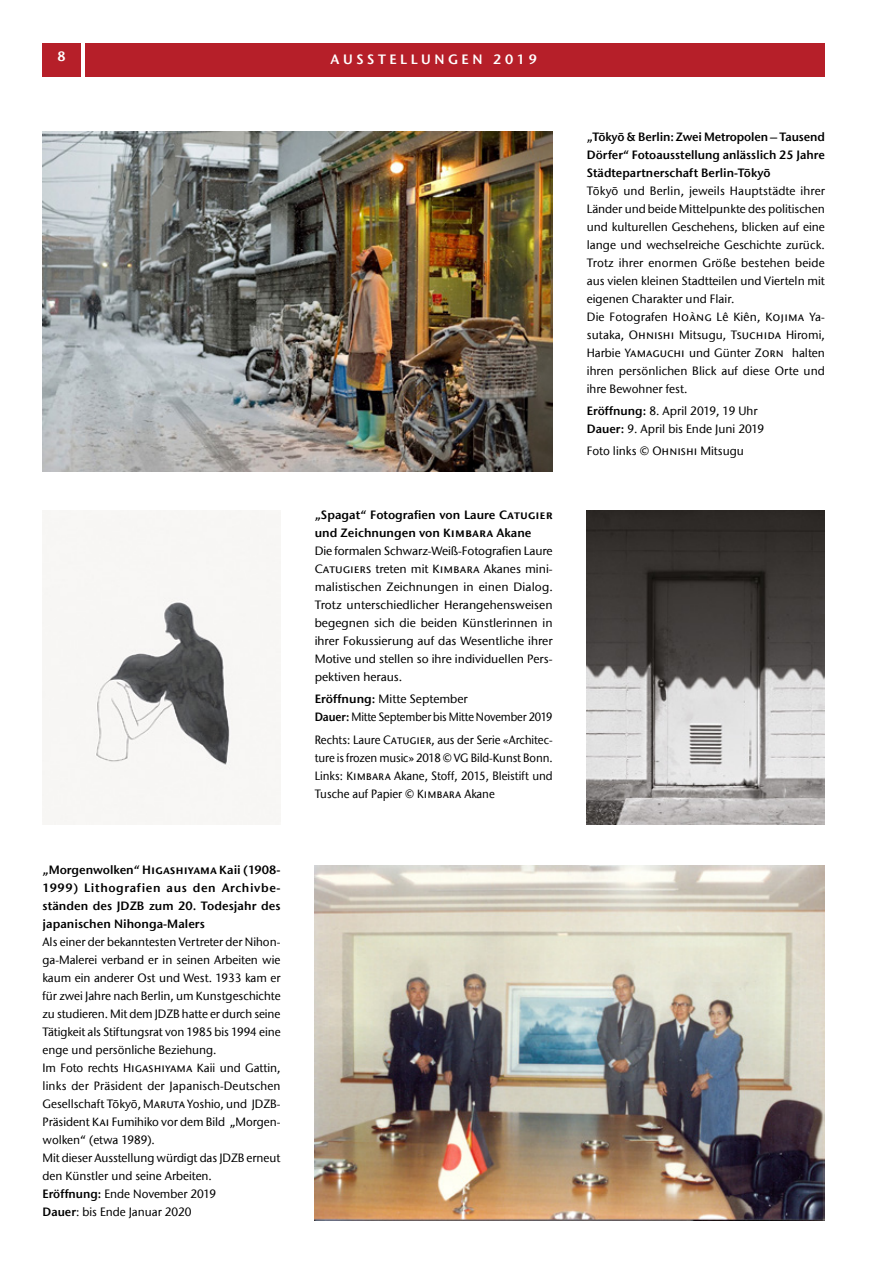
<style>
.page{position:relative;width:893px;height:1263px;background:#fff}
.page>*{position:absolute;margin:0;border:0;box-sizing:border-box;transform-origin:0 0}
.t1{font:13.5px "ITC Stone Sans Com Semi";color:#fff}
.t2{font:500 12px/18px "ITC Stone Sans Com";color:#000}
.t3{font:12px/18px "ITC Stone Sans Com Semi";color:#000;text-align:justify}
.t4{font:500 12px/18px "ITC Stone Sans Com";color:#000;text-align:justify;scale:.94 1}
.s1{font-family:"ITC Stone Sans Com Semi";font-weight:400}
</style>
<div class="page">
<div style="left:43px;top:43px;width:38px;height:33px;background:#b61f29"></div>
<div style="left:85px;top:43px;width:740px;height:33px;background:#b61f29"></div>
<img style="left:43px;top:132px;width:510px;height:339px">
<img style="left:587px;top:510px;width:238px;height:315px">
<img style="left:43px;top:510px;width:237px;height:315px">
<img style="left:315px;top:865px;width:510px;height:355px">
<p class="t1" style="left:58px;top:48px;width:10px">8</p>
<p class="t1" style="left:331px;top:51px;width:208px">A U S S T E L L U N G E N 2 0 1 9</p>
<p class="t3" style="left:43px;top:861px;width:240px">„Morgenwolken“ Higashiyama Kaii (1908- 1999) Lithografien aus den Archivbe&shy;ständen des JDZB zum 20. Todesjahr des japanischen Nihonga-Malers</p>
<p class="t2" style="left:43px;top:933px;width:240px">Als einer der bekanntesten Vertreter der Nihon&shy;ga-Malerei verband er in seinen Arbeiten wie kaum ein anderer Ost und West. 1933 kam er für zwei Jahre nach Berlin, um Kunstgeschichte zu studieren. Mit dem JDZB hatte er durch seine Tätigkeit als Stiftungsrat von 1985 bis 1994 eine enge und persönliche Beziehung.<br>Im Foto rechts Higashiyama Kaii und Gattin, links der Präsident der Japanisch-Deutschen Gesellschaft Tōkyō, Maruta Yoshio, und JDZB-Präsident Kai Fumihiko vor dem Bild „Morgen&shy;wolken“ (etwa 1989).<br>Mit dieser Ausstellung würdigt das JDZB erneut den Künstler und seine Arbeiten.<br><span class="s1">Eröffnung:</span> Ende November 2019<br><span class="s1">Dauer</span>: bis Ende Januar 2020</p>
<p class="t3" style="left:315px;top:506px;width:239px">„Spagat“ Fotografien von Laure Catugier und Zeichnungen von Kimbara Akane</p>
<p class="t2" style="left:315px;top:542px;width:240px;text-align:justify">Die formalen Schwarz-Weiß-Fotografien Laure Catugiers treten mit Kimbara Akanes mini&shy;malistischen Zeichnungen in einen Dialog.<br>Trotz unterschiedlicher Herangehensweisen begegnen sich die beiden Künstlerinnen in ihrer Fokussierung auf das Wesentliche ihrer Motive und stellen so ihre individuellen Pers&shy;pektiven heraus.</p>
<p class="t2" style="left:315px;top:690px;width:239px"><span class="s1">Eröffnung:</span> Mitte September<br><span class="s1">Dauer:</span> Mitte September bis Mitte November 2019</p>
<p class="t4" style="left:315px;top:730px;width:255px">Rechts: Laure Catugier, aus der Serie «Architec&shy;ture is frozen music» 2018 © VG Bild-Kunst Bonn.<br>Links: Kimbara Akane, Stoff, 2015, Bleistift und Tusche auf Papier © Kimbara Akane</p>
<p class="t3" style="left:587px;top:127px;width:240px">„Tōkyō &amp; Berlin: Zwei Metropolen – Tausend Dörfer“ Fotoausstellung anlässlich 25 Jahre Städtepartnerschaft Berlin-Tōkyō</p>
<p class="t2" style="left:587px;top:181px;width:240px">Tōkyō und Berlin, jeweils Hauptstädte ihrer Länder und beide Mittelpunkte des politischen und kulturellen Geschehens, blicken auf eine lange und wechselreiche Geschichte zurück.<br>Trotz ihrer enormen Größe bestehen beide aus vielen kleinen Stadtteilen und Vierteln mit eigenen Charakter und Flair.<br>Die Fotografen Hoàng Lê Kiên, Kojima Ya&shy;sutaka, Ohnishi Mitsugu, Tsuchida Hiromi, Harbie Yamaguchi und Günter Zorn halten ihren persönlichen Blick auf diese Orte und ihre Bewohner fest.</p>
<p class="t2" style="left:587px;top:402px;width:179px"><span class="s1">Eröffnung:</span> 8. April 2019, 19 Uhr<br><span class="s1">Dauer:</span> 9. April bis Ende Juni 2019</p>
<p class="t2" style="left:587px;top:442px;width:159px">Foto links ©︎ Ohnishi Mitsugu</p>
</div>
